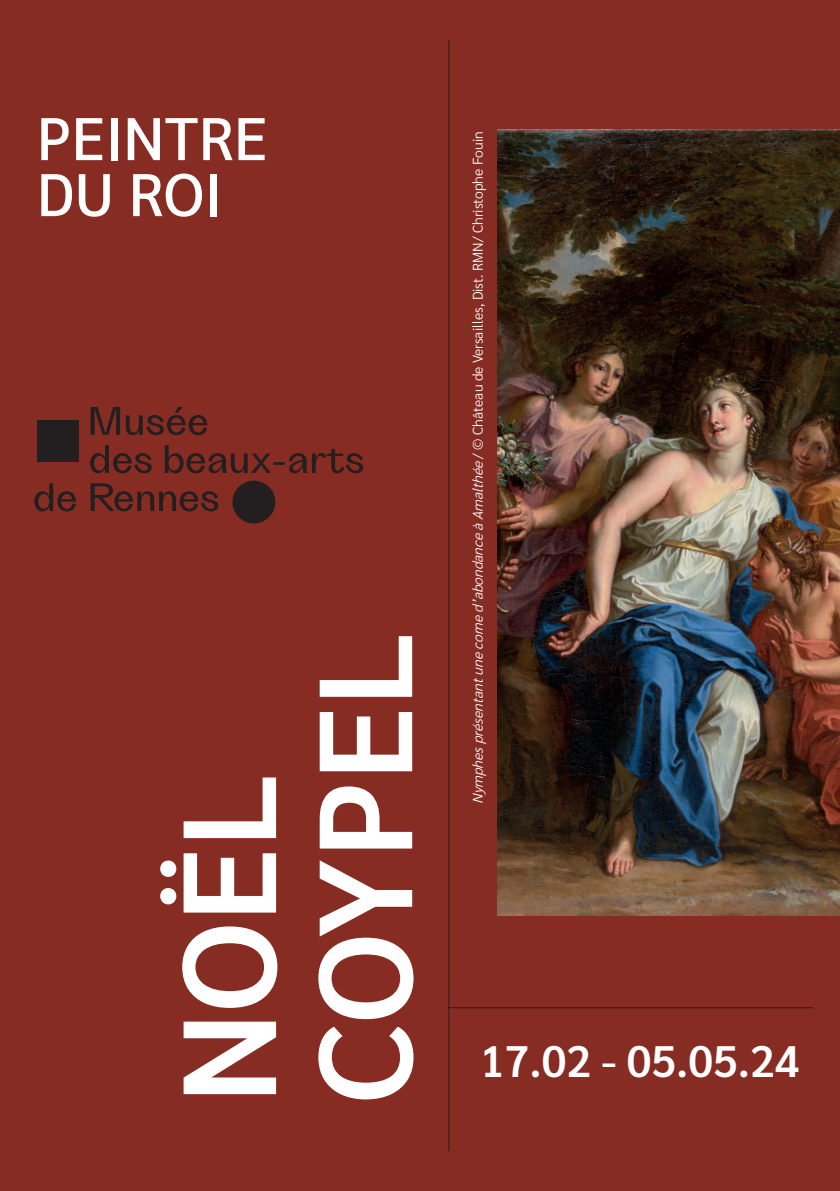
<style>
.page{position:relative;width:840px;height:1191px;background:#fff}
.page>*{position:absolute;margin:0;border:0;box-sizing:border-box;transform-origin:0 0}
.t1{font:600 132px/136px "Sarabun";color:#fff}
.t2{font:500 60px/56px "Sarabun";color:#fff}
.t3{font:600 44px "Sarabun";color:#fff}
.t4{font:300 14px "Sarabun";color:#fff}
.s1{font-style:italic}
</style>
<div class="page">
<div style="left:0;top:0;width:839px;height:1191px;background:#872c23"></div>
<img style="left:497px;top:130px;width:342px;height:785px">
<hr style="left:448px;top:40px;width:1px;height:1111px;background:#231f20">
<hr style="left:448px;top:1007px;width:365px;height:1px;background:#231f20">
<svg style="left:34px;top:483px;width:184px;height:28px"></svg>
<svg style="left:90px;top:445px;width:273px;height:28px"></svg>
<svg style="left:91px;top:407px;width:116px;height:28px"></svg>
<div style="left:232px;top:480px;width:43px;height:43px;background:#231f20;border-radius:50%"></div>
<div style="left:37px;top:420px;width:41px;height:42px;background:#231f20"></div>
<h2 class="t2" style="left:37px;top:111px;width:232px">PEINTRE<br>DU ROI</h2>
<h1 class="t1" style="left:162px;top:1103px;width:472px;rotate:-90deg">NOËL<br>COYPEL</h1>
<p class="t4" style="left:469px;top:804px;width:674px;rotate:-90deg"><span class="s1">Nymphesprésentantunecorned’abondanceàAmalthée</span>/ © C h â t e a u d e Ve r s a i l l e s , D i s t . R M N / C h r i s t o p h e F o u i n</p>
<h3 class="t3" style="left:480px;top:1036px;width:320px">17.02 - 05.05.24</h3>
</div>
